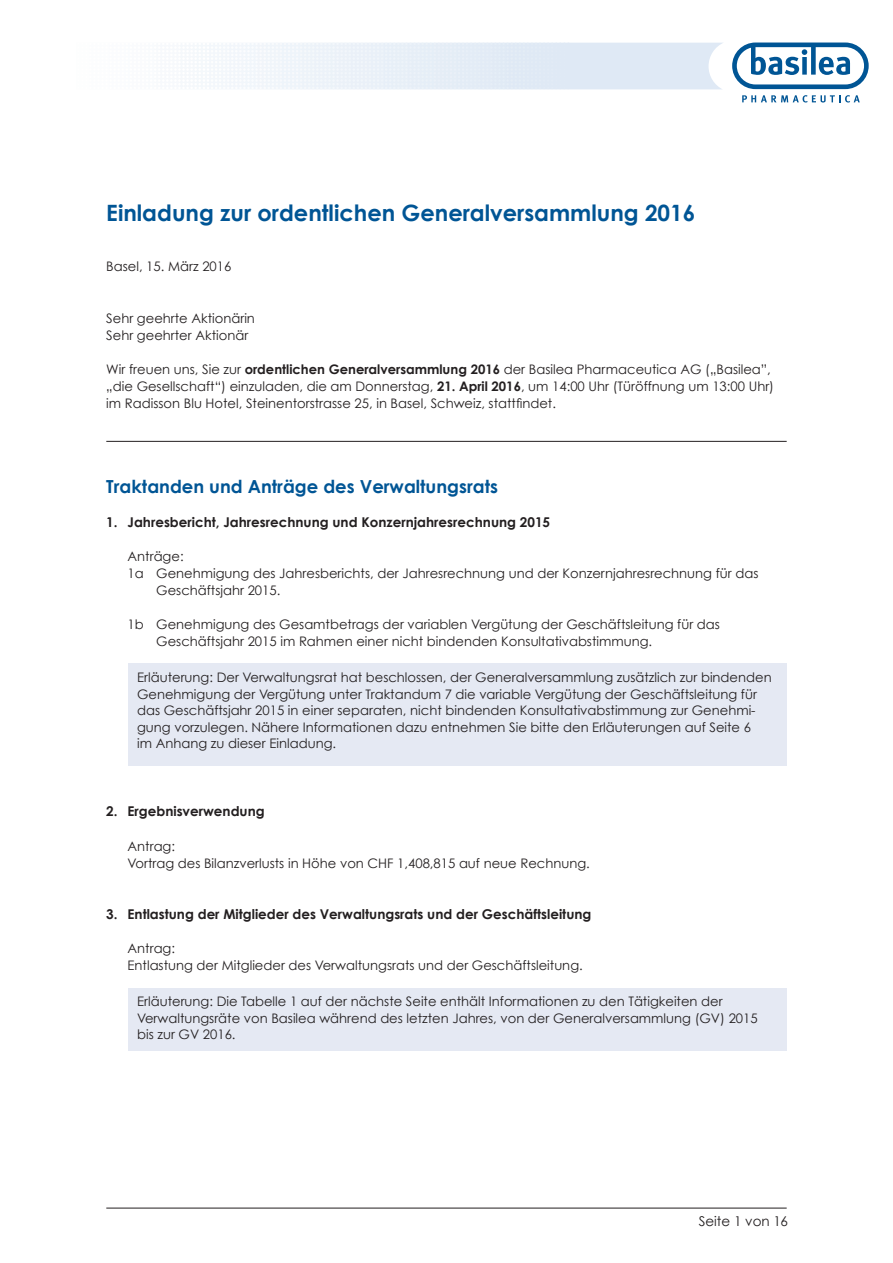
<style>
.page{position:relative;width:893px;height:1263px;background:#fff}
.page>*{position:absolute;margin:0;border:0;box-sizing:border-box;transform-origin:0 0}
.t1{font:700 22.5px "Century Gothic";color:#005595}
.t2{font:700 18px "Century Gothic";color:#005595}
.t3{font:700 13.5px "Century Gothic";color:#231f20}
.t4{font:13.5px "Century Gothic";color:#231f20}
.t5{font:13.2px/17px "Century Gothic";color:#231f20}
.s1{font-weight:700}
</style>
<div class="page">
<div style="left:129px;top:664px;width:658px;height:102px;background:#e5e9f3"></div>
<div style="left:129px;top:988px;width:658px;height:62px;background:#e5e9f3"></div>
<hr style="left:106px;top:441px;width:681px;height:1px;background:#231f20">
<hr style="left:106px;top:1208px;width:681px;height:1px;background:#231f20">
<svg style="left:195px;top:43px;width:527px;height:46px"></svg>
<svg style="left:732px;top:43px;width:137px;height:46px"></svg>
<svg style="left:742px;top:95px;width:118px;height:8px"></svg>
<h1 class="t1" style="left:106px;top:199px;width:591px">Einladung zur ordentlichen Generalversammlung 2016</h1>
<p class="t5" style="left:106px;top:258px;width:127px">Basel, 15. März 2016</p>
<p class="t5" style="left:106px;top:310px;width:150px">Sehr geehrte Aktionärin<br>Sehr geehrter Aktionär</p>
<p class="t5" style="left:106px;top:361px;width:669px">Wir freuen uns, Sie zur <span class="s1">ordentlichen Generalversammlung 2016</span> der Basilea Pharmaceutica AG („Basilea”, „die Gesellschaft“) einzuladen, die am Donnerstag, <span class="s1">21. April 2016</span>, um 14:00 Uhr (Türöffnung um 13:00 Uhr) im Radisson Blu Hotel, Steinentorstrasse 25, in Basel, Schweiz, stattfindet.</p>
<h2 class="t2" style="left:106px;top:475px;width:393px">Traktanden und Anträge des Verwaltungsrats</h2>
<p class="t3" style="left:106px;top:514px;width:445px">1. Jahresbericht, Jahresrechnung und Konzernjahresrechnung 2015</p>
<p class="t5" style="left:128px;top:548px;width:58px">Anträge:</p>
<p class="t5" style="left:128px;top:565px;width:632px">1a Genehmigung des Jahresberichts, der Jahresrechnung und der Konzernjahresrechnung für das</p>
<p class="t5" style="left:156px;top:582px;width:126px">Geschäftsjahr 2015.</p>
<p class="t5" style="left:156px;top:616px;width:565px;text-indent:-29px">1b Genehmigung des Gesamtbetrags der variablen Vergütung der Geschäftsleitung für das<br>Geschäftsjahr 2015 im Rahmen einer nicht bindenden Konsultativabstimmung.</p>
<p class="t5" style="left:137px;top:669px;width:636px;line-height:16.5px">Erläuterung: Der Verwaltungsrat hat beschlossen, der Generalversammlung zusätzlich zur bindenden Genehmigung der Vergütung unter Traktandum 7 die variable Vergütung der Geschäftsleitung für das Geschäftsjahr 2015 in einer separaten, nicht bindenden Konsultativabstimmung zur Genehmi&shy;gung vorzulegen. Nähere Informationen dazu entnehmen Sie bitte den Erläuterungen auf Seite 6<br>im Anhang zu dieser Einladung.</p>
<p class="t3" style="left:106px;top:803px;width:160px">2. Ergebnisverwendung</p>
<p class="t5" style="left:128px;top:837px;width:464px">Antrag:<br>Vortrag des Bilanzverlusts in Höhe von CHF 1,408,815 auf neue Rechnung.</p>
<p class="t3" style="left:106px;top:905px;width:487px">3. Entlastung der Mitglieder des Verwaltungsrats und der Geschäftsleitung</p>
<p class="t5" style="left:128px;top:939px;width:457px">Antrag:<br>Entlastung der Mitglieder des Verwaltungsrats und der Geschäftsleitung.</p>
<p class="t5" style="left:137px;top:993px;width:622px;line-height:16.5px">Erläuterung: Die Tabelle 1 auf der nächste Seite enthält Informationen zu den Tätigkeiten der<br>Verwaltungsräte von Basilea während des letzten Jahres, von der Generalversammlung (GV) 2015 bis zur GV 2016.</p>
<p class="t4" style="left:699px;top:1213px;width:91px">Seite 1 von 16</p>
</div>
